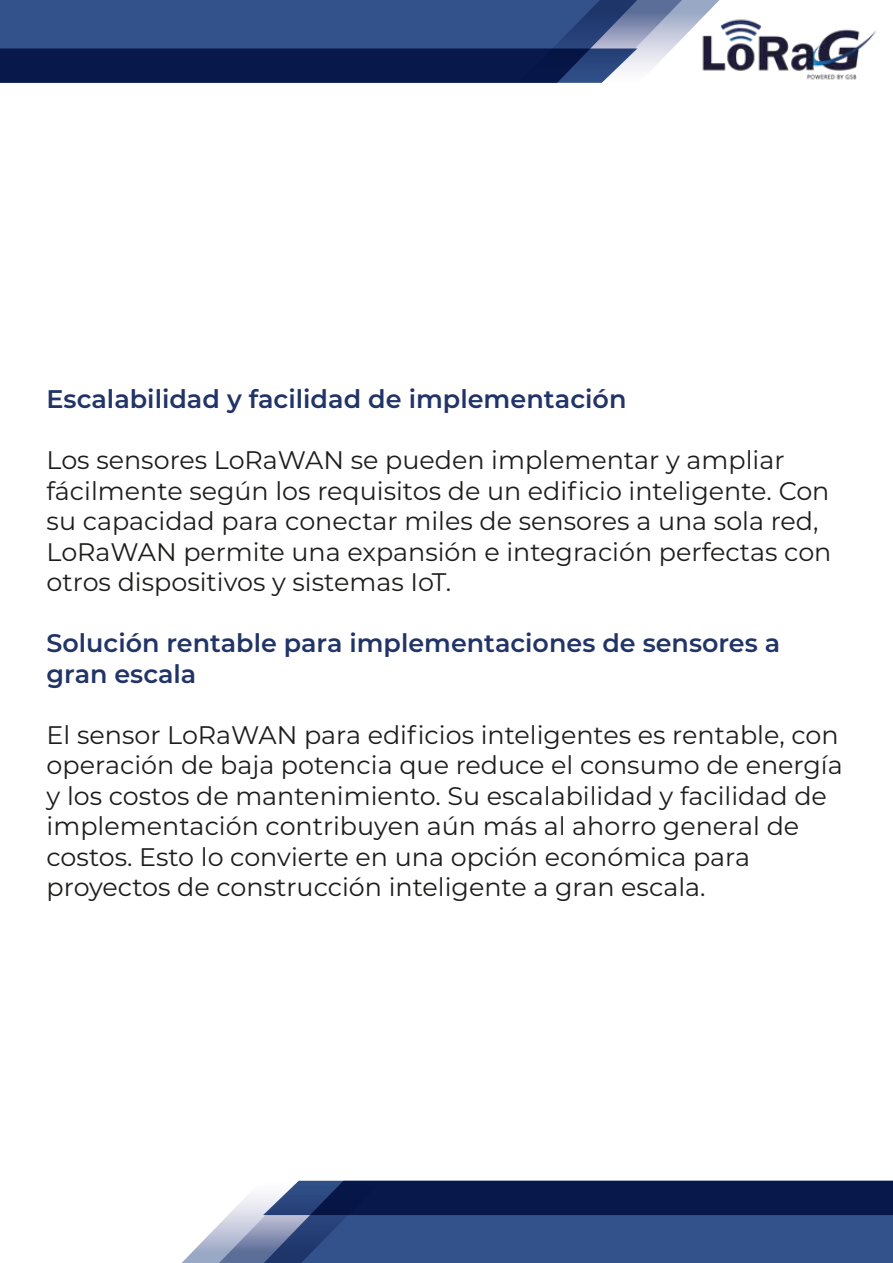
<style>
.page{position:relative;width:893px;height:1263px;background:#fff}
.page>*{position:absolute;margin:0;border:0;box-sizing:border-box;transform-origin:0 0}
.t1{font:600 25.5px "Montserrat";color:#213467}
.t2{font:25.35px/30.5px "Montserrat";color:#1d1d1c}
.t3{font:600 25.35px/30.5px "Montserrat";color:#213467}
</style>
<div class="page">
<svg style="left:0;top:0;width:719px;height:83px"></svg>
<svg style="left:182px;top:1181px;width:711px;height:82px"></svg>
<img style="left:669px;top:12px;width:207px;height:71px">
<p class="t1" style="left:47px;top:381px;width:581px">Escalabilidad y facilidad de implementación</p>
<p class="t2" style="left:47px;top:444px;width:786px">Los sensores LoRaWAN se pueden implementar y ampliar fácilmente según los requisitos de un edificio inteligente. Con su capacidad para conectar miles de sensores a una sola red, LoRaWAN permite una expansión e integración perfectas con otros dispositivos y sistemas IoT.</p>
<p class="t3" style="left:47px;top:627px;width:735px">Solución rentable para implementaciones de sensores a gran escala</p>
<p class="t2" style="left:47px;top:718px;width:798px">El sensor LoRaWAN para edificios inteligentes es rentable, con operación de baja potencia que reduce el consumo de energía y los costos de mantenimiento. Su escalabilidad y facilidad de implementación contribuyen aún más al ahorro general de costos. Esto lo convierte en una opción económica para proyectos de construcción inteligente a gran escala.</p>
</div>
